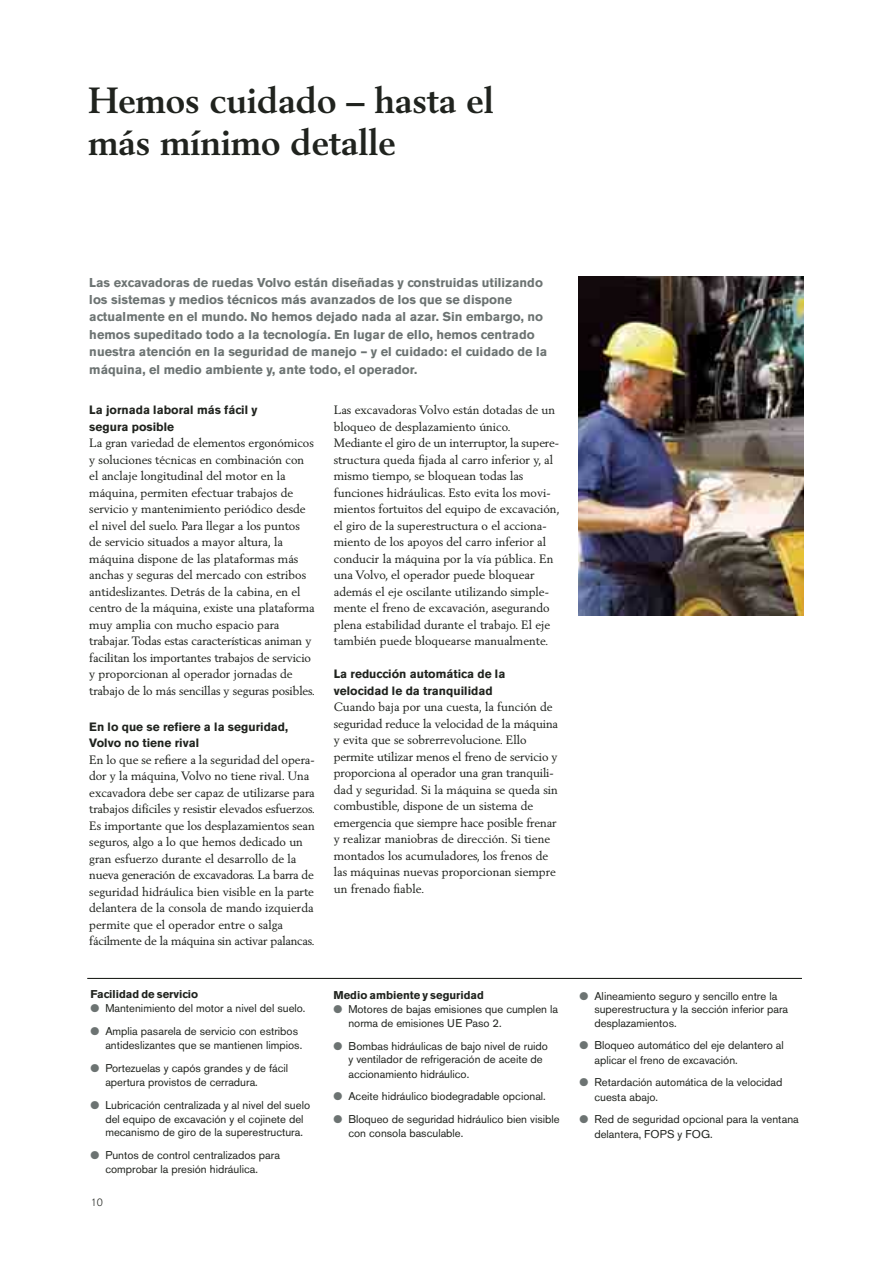
<style>
.page{position:relative;width:893px;height:1263px;background:#fff}
.page>*{position:absolute;margin:0;border:0;box-sizing:border-box;transform-origin:0 0}
.t1{font:700 36px/42px "Volvo Serif";color:#20231e}
.t2{font:700 12.75px/17.4px "Volvo Sans";color:#6c7372}
.t3{font:12px/16.5px "Volvo Serif Roman";color:#20231e}
.t4{font:700 12px/16.5px "Volvo Sans";color:#20231e}
.t5{font:11.25px/14.2px "Volvo Sans";color:#20231e}
.t6{font:700 11.25px "Volvo Sans";color:#20231e}
.t7{font:300 10.5px "Volvo Sans";color:#20231e}
.s1{color:#6c7372}
</style>
<div class="page">
<img style="left:578px;top:277px;width:226px;height:338px">
<hr style="left:87px;top:978px;width:715px;height:1px;background:#20231e">
<h1 class="t1" style="left:88px;top:83px;width:407px">Hemos cuidado – hasta el más mínimo detalle</h1>
<p class="t2" style="left:89px;top:275px;width:460px">Las excavadoras de ruedas Volvo están diseñadas y construidas utilizando los sistemas y medios técnicos más avanzados de los que se dispone actualmente en el mundo. No hemos dejado nada al azar. Sin embargo, no hemos supeditado todo a la tecnología. En lugar de ello, hemos centrado nuestra atención en la seguridad de manejo – y el cuidado: el cuidado de la máquina, el medio ambiente y, ante todo, el operador.</p>
<p class="t4" style="left:89px;top:403px;width:170px">La jornada laboral más fácil y segura posible</p>
<p class="t3" style="left:89px;top:436px;width:227px">La gran variedad de elementos ergonómicos y soluciones técnicas en combinación con el anclaje longitudinal del motor en la máquina, permiten efectuar trabajos de servicio y mantenimiento periódico desde el nivel del suelo. Para llegar a los puntos<br>de servicio situados a mayor altura, la máquina dispone de las plataformas más anchas y seguras del mercado con estribos antideslizantes. Detrás de la cabina, en el centro de la máquina, existe una plataforma muy amplia con mucho espacio para trabajar. Todas estas características animan y facilitan los importantes trabajos de servicio y proporcionan al operador jornadas de trabajo de lo más sencillas y seguras posibles.</p>
<p class="t4" style="left:89px;top:720px;width:200px">En lo que se refiere a la seguridad,<br>Volvo no tiene rival</p>
<p class="t3" style="left:89px;top:752px;width:227px">En lo que se refiere a la seguridad del opera&shy;dor y la máquina, Volvo no tiene rival. Una excavadora debe ser capaz de utilizarse para trabajos difíciles y resistir elevados esfuerzos.<br>Es importante que los desplaza mientos sean seguros, algo a lo que hemos dedicado un gran esfuerzo durante el desar rollo de la nueva generación de excavadoras. La barra de seguridad hidráulica bien visible en la parte delantera de la consola de mando izquierda permite que el operador entre o salga fácilmente de la máquina sin activar palancas.</p>
<p class="t3" style="left:334px;top:403px;width:227px">Las excavadoras Volvo están dotadas de un bloqueo de desplazamiento único.<br>Mediante el giro de un interruptor, la supere&shy;structura queda fijada al carro inferior y, al mismo tiempo, se bloquean todas las funciones hidráulicas. Esto evita los movi&shy;mi entos fortuitos del equipo de excavación, el giro de la superestructura o el acciona&shy;miento de los apoyos del carro inferior al conducir la máquina por la vía pública. En una Volvo, el operador puede bloquear además el eje oscilante utilizando simple&shy;mente el freno de excavación, asegurando plena estabilidad durante el trabajo. El eje también puede bloquearse manualmente.</p>
<p class="t4" style="left:334px;top:667px;width:173px">La reducción automática de la velocidad le da tranquilidad</p>
<p class="t3" style="left:334px;top:700px;width:226px">Cuando baja por una cuesta, la función de seguridad reduce la velocidad de la máquina y evita que se sobrerrevolucione. Ello permite utilizar menos el freno de servicio y proporciona al operador una gran tran quili - dad y seguridad. Si la máquina se queda sin combustible, dispone de un sistema de emergencia que siempre hace posible frenar y realizar maniobras de dirección. Si tiene montados los acumuladores, los frenos de las máquinas nuevas proporcionan siempre un frenado fiable.</p>
<p class="t6" style="left:90px;top:990px;width:109px">Facilidad de servicio</p>
<p class="t5" style="left:90px;top:1003px;width:217px"><span class="s1">●</span> Mantenimiento del motor a nivel del suelo.</p>
<p class="t5" style="left:105px;top:1025px;width:198px;text-indent:-15px"><span class="s1">●</span> Amplia pasarela de servicio con estribos antideslizantes que se mantienen limpios.</p>
<p class="t5" style="left:105px;top:1062px;width:184px;text-indent:-15px"><span class="s1">●</span> Portezuelas y capós grandes y de fácil apertura provistos de cerradura.</p>
<p class="t5" style="left:105px;top:1100px;width:206px;line-height:13.5px;text-indent:-15px"><span class="s1">●</span> Lubricación centralizada y al nivel del suelo del equipo de excavación y el cojinete del mecanismo de giro de la superestructura.</p>
<p class="t5" style="left:105px;top:1149px;width:176px;line-height:13.5px;text-indent:-15px"><span class="s1">●</span> Puntos de control centralizados para comprobar la presión hidráulica.</p>
<p class="t7" style="left:91px;top:1198px;width:14px">10</p>
<p class="t6" style="left:333px;top:991px;width:152px">Medio ambiente y seguridad</p>
<p class="t5" style="left:348px;top:1003px;width:211px;text-indent:-15px"><span class="s1">●</span> Motores de bajas emisiones que cumplen la norma de emisiones UE Paso 2.</p>
<p class="t5" style="left:348px;top:1040px;width:201px;text-indent:-15px"><span class="s1">●</span> Bombas hidráulicas de bajo nivel de ruido y ventilador de refrigeración de aceite de accionamiento hidráulico.</p>
<p class="t5" style="left:333px;top:1090px;width:214px"><span class="s1">●</span> Aceite hidráulico biodegradable opcional.</p>
<p class="t5" style="left:348px;top:1113px;width:213px;text-indent:-15px"><span class="s1">●</span> Bloqueo de seguridad hidráulico bien visible con consola basculable.</p>
<p class="t5" style="left:594px;top:990px;width:195px;line-height:13.5px;text-indent:-15px"><span class="s1">●</span> Alineamiento seguro y sencillo entre la superestructura y la sección inferior para desplazamientos.</p>
<p class="t5" style="left:594px;top:1039px;width:191px;text-indent:-15px"><span class="s1">●</span> Bloqueo automático del eje delantero al aplicar el freno de excavación.</p>
<p class="t5" style="left:594px;top:1076px;width:190px;text-indent:-15px"><span class="s1">●</span> Retardación automática de la velocidad cuesta abajo.</p>
<p class="t5" style="left:594px;top:1113px;width:206px;text-indent:-15px"><span class="s1">●</span> Red de seguridad opcional para la ventana delantera, FOPS y FOG.</p>
</div>
